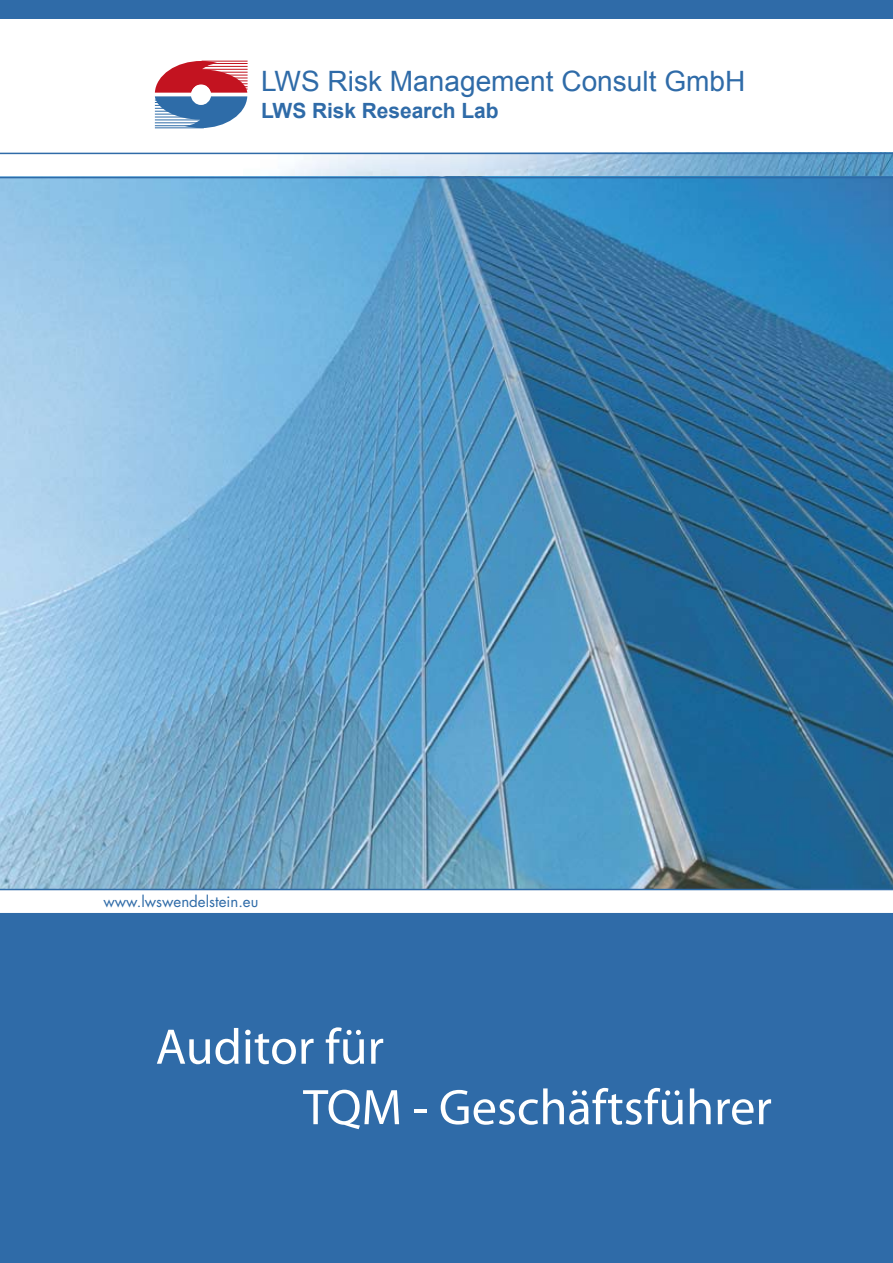
<style>
.page{position:relative;width:893px;height:1263px;background:#fff}
.page>*{position:absolute;margin:0;border:0;box-sizing:border-box;transform-origin:0 0}
.t1{font:50.4px/60.4px "Myriad Pro";color:#fff}
.t2{font:28.05px "Arial";color:#2f6ba8}
.t3{font:700 21px "Arial";letter-spacing:-.005em;color:#2f6ba8}
.t4{font:15px "Futura";color:#2f6ba8}
</style>
<div class="page">
<img style="left:243px;top:154px;width:650px;height:23px">
<div style="left:0;top:914px;width:893px;height:349px;background:#2f6ba8"></div>
<img style="left:0;top:178px;width:893px;height:711px">
<hr style="left:0;top:889px;width:893px;height:1px;background:#2f6ba8">
<hr style="left:0;top:913px;width:893px;height:1px;background:#2f6ba8">
<hr style="left:0;top:177px;width:893px;height:1px;background:#2f6ba8">
<div style="left:0;top:0;width:893px;height:19px;background:#2f6ba8"></div>
<hr style="left:0;top:153px;width:893px;height:1px;background:#2f6ba8">
<svg style="left:155px;top:61px;width:92px;height:67px"></svg>
<hr style="left:202px;top:61px;width:46px;height:1px;background:#c31320">
<hr style="left:186px;top:63px;width:62px;height:1px;background:#c31320">
<hr style="left:186px;top:66px;width:62px;height:1px;background:#c31320">
<hr style="left:186px;top:72px;width:62px;height:1px;background:#c31320">
<hr style="left:186px;top:75px;width:62px;height:1px;background:#c31320">
<hr style="left:186px;top:78px;width:62px;height:1px;background:#c31320">
<hr style="left:186px;top:81px;width:62px;height:1px;background:#c31320">
<hr style="left:186px;top:83px;width:62px;height:1px;background:#c31320">
<hr style="left:211px;top:86px;width:37px;height:1px;background:#c31320">
<hr style="left:213px;top:89px;width:35px;height:1px;background:#c31320">
<hr style="left:155px;top:100px;width:38px;height:1px;background:#2e6ca8">
<hr style="left:155px;top:102px;width:61px;height:1px;background:#2e6ca8">
<hr style="left:155px;top:105px;width:61px;height:1px;background:#2e6ca8">
<hr style="left:155px;top:108px;width:61px;height:1px;background:#2e6ca8">
<hr style="left:155px;top:111px;width:61px;height:1px;background:#2e6ca8">
<hr style="left:155px;top:114px;width:61px;height:1px;background:#2e6ca8">
<hr style="left:155px;top:117px;width:61px;height:1px;background:#2e6ca8">
<hr style="left:155px;top:120px;width:61px;height:1px;background:#2e6ca8">
<hr style="left:155px;top:122px;width:56px;height:1px;background:#2e6ca8">
<hr style="left:155px;top:125px;width:35px;height:1px;background:#2e6ca8">
<hr style="left:155px;top:127px;width:49px;height:1px;background:#2e6ca8">
<div style="left:191px;top:85px;width:20px;height:20px;background:#fff;border-radius:50%"></div>
<hr style="left:186px;top:69px;width:62px;height:1px;background:#c31320">
<p class="t2" style="left:261px;top:63px;width:486px">LWS Risk Management Consult GmbH</p>
<p class="t3" style="left:261px;top:97px;width:239px">LWS Risk Research Lab</p>
<p class="t4" style="left:103px;top:891px;width:156px">www.lwswendelstein.eu</p>
<p class="t1" style="left:303px;top:1016px;width:470px;text-indent:-148px">Auditor für<br>TQM - Geschäftsführer</p>
</div>
